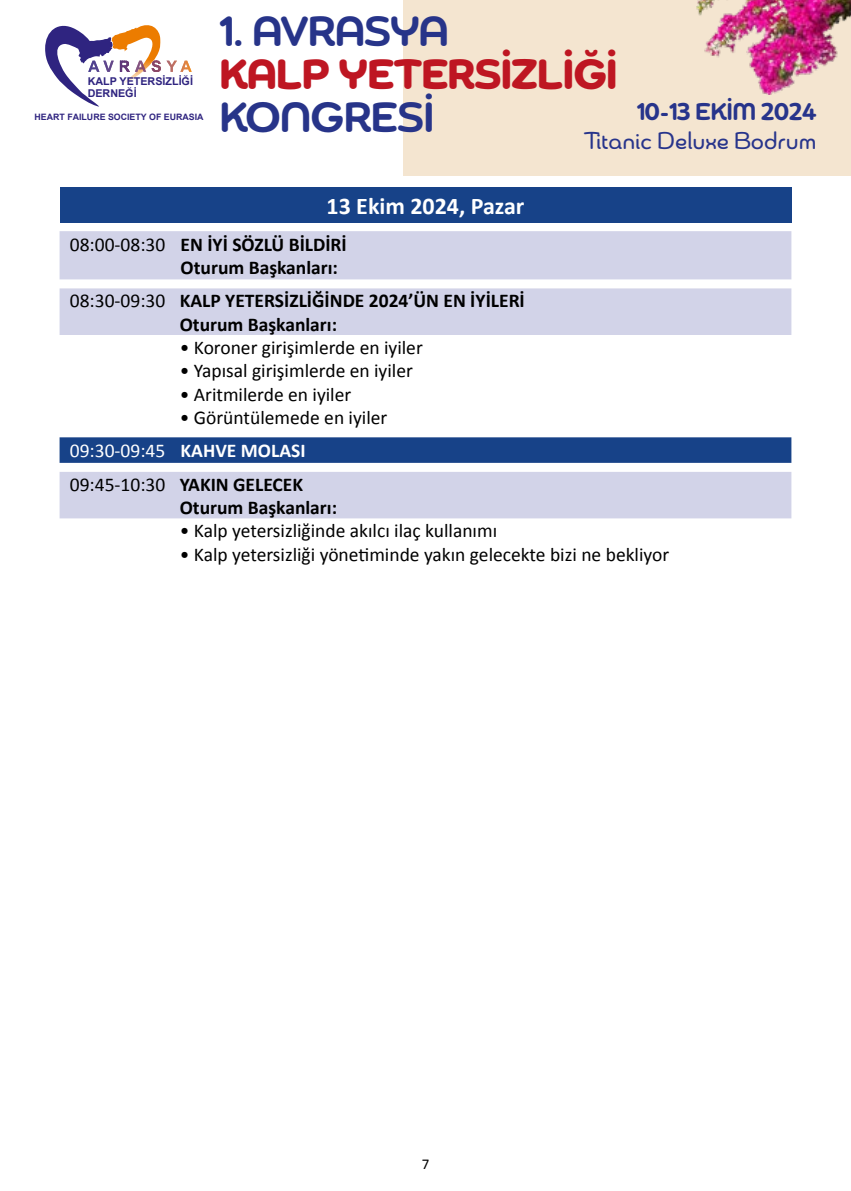
<style>
.page{position:relative;width:851px;height:1191px;background:#fff}
.page>*{position:absolute;margin:0;border:0;box-sizing:border-box;transform-origin:0 0}
.t1{font:700 42.3px "Chennai";color:#273489}
.t2{font:900 42.3px "Chennai";color:#be1622}
.t3{font:24.3px "Chennai";color:#27348b}
.t4{font:700 24.3px "Chennai";color:#27348b}
.t5{font:700 24px "Calibri";color:#fff}
.t6{font:19.5px/33.3px "Calibri";color:#000}
.t7{font:700 19.5px/23.4px "Calibri";color:#000}
.t8{font:15px "Calibri";color:#000}
.t9{font:700 10.8px/12px "Arial";color:#2f2480}
.t10{font:700 8.7px "Arial";color:#2f2480}
.s1{font-weight:400}
.s2{color:#fff}
.s3{font-weight:700;color:#fff}
.s4{font-weight:700}
</style>
<div class="page">
<div style="left:404px;top:0;width:446px;height:175px;background:#f4e5d0"></div>
<svg style="left:45px;top:25px;width:147px;height:82px"></svg>
<img style="left:696px;top:0;width:154px;height:94px">
<div style="left:60px;top:187px;width:731px;height:35px;background:#174288"></div>
<svg style="left:60px;top:231px;width:731px;height:287px;fill:#d2d3e8"></svg>
<svg style="left:60px;top:437px;width:731px;height:26px;background:#1b458a"></svg>
<p class="t9" style="left:88px;top:75px;width:107px">KALP YETERSİZLİĞİ<br>DERNEĞİ</p>
<p class="t10" style="left:35px;top:111px;width:170px">HEART FAILURE SOCIETY OF EURASIA</p>
<h1 class="t1" style="left:220px;top:3px;width:230px">1. AVRASYA</h1>
<h1 class="t2" style="left:220px;top:45px;width:399px">KALP YETERSİZLİĞİ</h1>
<h1 class="t1" style="left:220px;top:89px;width:216px">KONGRESİ</h1>
<p class="t4" style="left:637px;top:95px;width:181px">10-13 EKİM 2024</p>
<p class="t3" style="left:584px;top:125px;width:234px">Titanic Deluxe Bodrum</p>
<p class="t5" style="left:326px;top:190px;width:199px">13 Ekim 2024, Pazar</p>
<p class="t7" style="left:181px;top:233px;width:168px;text-indent:-111px"><span class="s1">08:00-08:30</span> EN İYİ SÖZLÜ BİLDİRİ<br>Oturum Başkanları:</p>
<p class="t7" style="left:180px;top:289px;width:346px;text-indent:-110px"><span class="s1">08:30-09:30</span> KALP YETERSİZLİĞİNDE 2024’ÜN EN İYİLERİ<br>Oturum Başkanları:</p>
<p class="t6" style="left:180px;top:331px;width:244px">• Koroner girişimlerde en iyiler</p>
<p class="t6" style="left:180px;top:354px;width:235px">• Yapısal girişimlerde en iyiler</p>
<p class="t6" style="left:180px;top:377px;width:173px">• Aritmilerde en iyiler</p>
<p class="t6" style="left:70px;top:401px;width:319px;text-indent:110px">• Görüntülemede en iyiler<br><span class="s2">09:30-09:45</span> <span class="s3">KAHVE MOLASI<br></span>09:45-10:30 <span class="s4">YAKIN GELECEK</span></p>
<p class="t7" style="left:180px;top:496px;width:159px">Oturum Başkanları:</p>
<p class="t6" style="left:180px;top:514px;width:319px">• Kalp yetersizliğinde akılcı ilaç kullanımı</p>
<p class="t6" style="left:180px;top:537px;width:491px">• Kalp yetersizliği yönetiminde yakın gelecekte bizi ne bekliyor</p>
<p class="t8" style="left:421px;top:1154px;width:9px">7</p>
</div>
